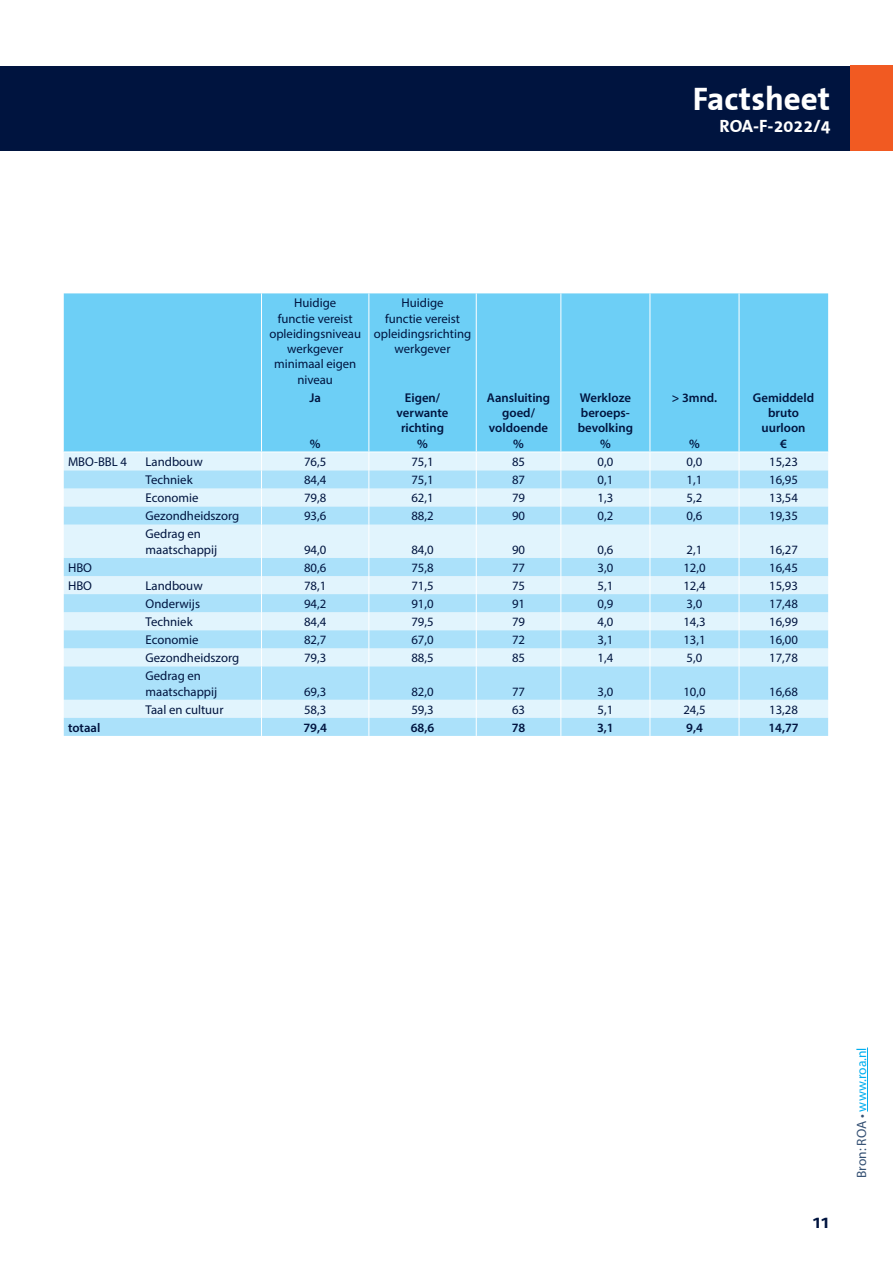
<style>
.page{position:relative;width:893px;height:1263px;background:#fff}
.page>*{position:absolute;margin:0;border:0;box-sizing:border-box;transform-origin:0 0}
.t1{font:700 33px "The Sans Correspondence";color:#fff}
.t2{font:600 21px "Myriad Pro";color:#00143f}
.t3{font:700 18px "The Sans Correspondence";color:#fff}
.t4{font:13.5px "Myriad Pro";color:#00aeef}
.t5{font:12.75px/15.3px "Myriad Pro";color:#00143f;text-align:center}
.t6{font:600 12.75px/15.3px "Myriad Pro";color:#00143f;text-align:center}
.s1{color:#345073}
</style>
<div class="page">
<div style="left:0;top:66px;width:893px;height:85px;background:#00143f"></div>
<div style="left:850px;top:66px;width:43px;height:85px;background:#f15a22"></div>
<hr style="left:867px;top:1047px;width:1px;height:64px;background:#00aeef">
<div style="left:64px;top:293px;width:764px;height:159px;background:#6dcff6"></div>
<div style="left:64px;top:453px;width:764px;height:17px;background:#e1f4fd"></div>
<svg style="left:64px;top:470px;width:764px;height:266px;background:#c4e9fb"></svg>
<svg style="left:261px;top:453px;width:1px;height:72px"></svg>
<svg style="left:368px;top:452px;width:1px;height:73px"></svg>
<svg style="left:476px;top:453px;width:1px;height:72px"></svg>
<svg style="left:560px;top:452px;width:1px;height:73px"></svg>
<svg style="left:650px;top:452px;width:1px;height:73px"></svg>
<svg style="left:739px;top:452px;width:1px;height:73px"></svg>
<hr style="left:261px;top:525px;width:1px;height:33px;background:#fff">
<hr style="left:368px;top:525px;width:1px;height:33px;background:#fff">
<hr style="left:476px;top:525px;width:1px;height:33px;background:#fff">
<hr style="left:560px;top:525px;width:1px;height:33px;background:#fff">
<hr style="left:650px;top:525px;width:1px;height:33px;background:#fff">
<hr style="left:739px;top:525px;width:1px;height:33px;background:#fff">
<hr style="left:261px;top:293px;width:1px;height:95px;background:#fff">
<hr style="left:368px;top:293px;width:1px;height:95px;background:#fff">
<hr style="left:476px;top:293px;width:1px;height:95px;background:#fff">
<hr style="left:560px;top:293px;width:1px;height:95px;background:#fff">
<hr style="left:650px;top:293px;width:1px;height:95px;background:#fff">
<hr style="left:739px;top:293px;width:1px;height:95px;background:#fff">
<hr style="left:261px;top:388px;width:1px;height:64px;background:#fff">
<hr style="left:368px;top:388px;width:1px;height:64px;background:#fff">
<hr style="left:476px;top:388px;width:1px;height:64px;background:#fff">
<hr style="left:560px;top:388px;width:1px;height:64px;background:#fff">
<hr style="left:650px;top:388px;width:1px;height:64px;background:#fff">
<hr style="left:739px;top:388px;width:1px;height:64px;background:#fff">
<svg style="left:261px;top:558px;width:1px;height:108px"></svg>
<svg style="left:368px;top:558px;width:1px;height:108px"></svg>
<svg style="left:476px;top:558px;width:1px;height:108px"></svg>
<svg style="left:560px;top:558px;width:1px;height:108px"></svg>
<svg style="left:650px;top:558px;width:1px;height:108px"></svg>
<svg style="left:739px;top:558px;width:1px;height:108px"></svg>
<hr style="left:261px;top:666px;width:1px;height:34px;background:#fff">
<hr style="left:368px;top:666px;width:1px;height:34px;background:#fff">
<hr style="left:476px;top:666px;width:1px;height:34px;background:#fff">
<hr style="left:560px;top:666px;width:1px;height:34px;background:#fff">
<hr style="left:650px;top:666px;width:1px;height:34px;background:#fff">
<hr style="left:739px;top:666px;width:1px;height:34px;background:#fff">
<svg style="left:261px;top:700px;width:1px;height:36px"></svg>
<svg style="left:368px;top:700px;width:1px;height:36px"></svg>
<svg style="left:476px;top:700px;width:1px;height:36px"></svg>
<svg style="left:560px;top:700px;width:1px;height:36px"></svg>
<svg style="left:650px;top:700px;width:1px;height:36px"></svg>
<svg style="left:739px;top:700px;width:1px;height:36px"></svg>
<h1 class="t1" style="left:693px;top:81px;width:139px">Factsheet</h1>
<h3 class="t3" style="left:720px;top:116px;width:113px">ROA-F-2022/4</h3>
<p class="t5" style="left:269px;top:295px;width:93px">Huidige<br>functie vereist opleidingsniveau werkgever minimaal eigen niveau</p>
<p class="t5" style="left:374px;top:295px;width:99px">Huidige<br>functie vereist opleidingsrichting werkgever</p>
<p class="t6" style="left:309px;top:390px;width:13px">Ja</p>
<p class="t6" style="left:310px;top:435px;width:12px">%</p>
<p class="t6" style="left:397px;top:390px;width:53px">Eigen/ verwante richting %</p>
<p class="t6" style="left:487px;top:390px;width:65px">Aansluiting goed/ voldoende %</p>
<p class="t6" style="left:578px;top:390px;width:57px">Werkloze beroeps&shy;bevolking %</p>
<p class="t6" style="left:672px;top:390px;width:47px">&gt; 3mnd.</p>
<p class="t6" style="left:689px;top:435px;width:12px">%</p>
<p class="t6" style="left:753px;top:390px;width:63px">Gemiddeld bruto uurloon<br>€</p>
<p class="t5" style="left:68px;top:454px;width:61px">MBO-BBL 4</p>
<p class="t5" style="left:146px;top:454px;width:59px">Landbouw</p>
<p class="t5" style="left:304px;top:454px;width:24px">76,5</p>
<p class="t5" style="left:411px;top:454px;width:24px">75,1</p>
<p class="t5" style="left:512px;top:454px;width:15px">85</p>
<p class="t5" style="left:598px;top:454px;width:17px">0,0</p>
<p class="t5" style="left:687px;top:454px;width:17px">0,0</p>
<p class="t5" style="left:769px;top:454px;width:30px">15,23</p>
<p class="t5" style="left:146px;top:472px;width:49px">Techniek</p>
<p class="t5" style="left:304px;top:472px;width:24px">84,4</p>
<p class="t5" style="left:411px;top:472px;width:24px">75,1</p>
<p class="t5" style="left:512px;top:472px;width:15px">87</p>
<p class="t5" style="left:598px;top:472px;width:17px">0,1</p>
<p class="t5" style="left:687px;top:472px;width:17px">1,1</p>
<p class="t5" style="left:769px;top:472px;width:30px">16,95</p>
<p class="t5" style="left:146px;top:490px;width:54px">Economie</p>
<p class="t5" style="left:304px;top:490px;width:24px">79,8</p>
<p class="t5" style="left:411px;top:490px;width:24px">62,1</p>
<p class="t5" style="left:512px;top:490px;width:15px">79</p>
<p class="t5" style="left:598px;top:490px;width:17px">1,3</p>
<p class="t5" style="left:687px;top:490px;width:17px">5,2</p>
<p class="t5" style="left:769px;top:490px;width:30px">13,54</p>
<p class="t5" style="left:146px;top:508px;width:95px">Gezondheidszorg</p>
<p class="t5" style="left:304px;top:508px;width:24px">93,6</p>
<p class="t5" style="left:411px;top:508px;width:24px">88,2</p>
<p class="t5" style="left:512px;top:508px;width:15px">90</p>
<p class="t5" style="left:598px;top:508px;width:17px">0,2</p>
<p class="t5" style="left:687px;top:508px;width:17px">0,6</p>
<p class="t5" style="left:769px;top:508px;width:30px">19,35</p>
<p class="t5" style="left:146px;top:526px;width:73px;text-align:left">Gedrag en maatschappij</p>
<p class="t5" style="left:304px;top:542px;width:24px">94,0</p>
<p class="t5" style="left:411px;top:542px;width:24px">84,0</p>
<p class="t5" style="left:512px;top:542px;width:15px">90</p>
<p class="t5" style="left:598px;top:542px;width:17px">0,6</p>
<p class="t5" style="left:687px;top:542px;width:17px">2,1</p>
<p class="t5" style="left:769px;top:542px;width:30px">16,27</p>
<p class="t5" style="left:68px;top:560px;width:26px">HBO</p>
<p class="t5" style="left:304px;top:560px;width:24px">80,6</p>
<p class="t5" style="left:411px;top:560px;width:24px">75,8</p>
<p class="t5" style="left:512px;top:560px;width:15px">77</p>
<p class="t5" style="left:598px;top:560px;width:17px">3,0</p>
<p class="t5" style="left:683px;top:560px;width:24px">12,0</p>
<p class="t5" style="left:769px;top:560px;width:30px">16,45</p>
<p class="t5" style="left:68px;top:578px;width:26px">HBO</p>
<p class="t5" style="left:146px;top:578px;width:59px">Landbouw</p>
<p class="t5" style="left:304px;top:578px;width:24px">78,1</p>
<p class="t5" style="left:411px;top:578px;width:24px">71,5</p>
<p class="t5" style="left:512px;top:578px;width:15px">75</p>
<p class="t5" style="left:598px;top:578px;width:17px">5,1</p>
<p class="t5" style="left:683px;top:578px;width:24px">12,4</p>
<p class="t5" style="left:769px;top:578px;width:30px">15,93</p>
<p class="t5" style="left:146px;top:596px;width:56px">Onderwijs</p>
<p class="t5" style="left:304px;top:596px;width:24px">94,2</p>
<p class="t5" style="left:411px;top:596px;width:24px">91,0</p>
<p class="t5" style="left:512px;top:596px;width:15px">91</p>
<p class="t5" style="left:598px;top:596px;width:17px">0,9</p>
<p class="t5" style="left:687px;top:596px;width:17px">3,0</p>
<p class="t5" style="left:769px;top:596px;width:30px">17,48</p>
<p class="t5" style="left:146px;top:614px;width:49px">Techniek</p>
<p class="t5" style="left:304px;top:614px;width:24px">84,4</p>
<p class="t5" style="left:411px;top:614px;width:24px">79,5</p>
<p class="t5" style="left:512px;top:614px;width:15px">79</p>
<p class="t5" style="left:598px;top:614px;width:17px">4,0</p>
<p class="t5" style="left:683px;top:614px;width:24px">14,3</p>
<p class="t5" style="left:769px;top:614px;width:30px">16,99</p>
<p class="t5" style="left:146px;top:632px;width:54px">Economie</p>
<p class="t5" style="left:304px;top:632px;width:24px">82,7</p>
<p class="t5" style="left:411px;top:632px;width:24px">67,0</p>
<p class="t5" style="left:512px;top:632px;width:15px">72</p>
<p class="t5" style="left:598px;top:632px;width:17px">3,1</p>
<p class="t5" style="left:683px;top:632px;width:24px">13,1</p>
<p class="t5" style="left:769px;top:632px;width:30px">16,00</p>
<p class="t5" style="left:146px;top:650px;width:95px">Gezondheidszorg</p>
<p class="t5" style="left:304px;top:650px;width:24px">79,3</p>
<p class="t5" style="left:411px;top:650px;width:24px">88,5</p>
<p class="t5" style="left:512px;top:650px;width:15px">85</p>
<p class="t5" style="left:598px;top:650px;width:17px">1,4</p>
<p class="t5" style="left:687px;top:650px;width:17px">5,0</p>
<p class="t5" style="left:769px;top:650px;width:30px">17,78</p>
<p class="t5" style="left:146px;top:668px;width:73px;text-align:left">Gedrag en maatschappij</p>
<p class="t5" style="left:304px;top:683px;width:24px">69,3</p>
<p class="t5" style="left:411px;top:683px;width:24px">82,0</p>
<p class="t5" style="left:512px;top:683px;width:15px">77</p>
<p class="t5" style="left:598px;top:683px;width:17px">3,0</p>
<p class="t5" style="left:683px;top:683px;width:24px">10,0</p>
<p class="t5" style="left:769px;top:683px;width:30px">16,68</p>
<p class="t5" style="left:146px;top:701px;width:79px">Taal en cultuur</p>
<p class="t5" style="left:304px;top:701px;width:24px">58,3</p>
<p class="t5" style="left:411px;top:701px;width:24px">59,3</p>
<p class="t5" style="left:512px;top:701px;width:15px">63</p>
<p class="t5" style="left:598px;top:701px;width:17px">5,1</p>
<p class="t5" style="left:683px;top:701px;width:24px">24,5</p>
<p class="t5" style="left:769px;top:701px;width:30px">13,28</p>
<p class="t6" style="left:68px;top:719px;width:34px">totaal</p>
<p class="t6" style="left:303px;top:719px;width:25px">79,4</p>
<p class="t6" style="left:411px;top:719px;width:25px">68,6</p>
<p class="t6" style="left:512px;top:719px;width:15px">78</p>
<p class="t6" style="left:597px;top:719px;width:18px">3,1</p>
<p class="t6" style="left:686px;top:719px;width:18px">9,4</p>
<p class="t6" style="left:768px;top:719px;width:32px">14,77</p>
<h2 class="t2" style="left:813px;top:1208px;width:18px">11</h2>
<p class="t4" style="left:853px;top:1178px;width:132px;rotate:-90deg"><span class="s1">Bron: ROA •</span> www.roa.nl</p>
</div>
